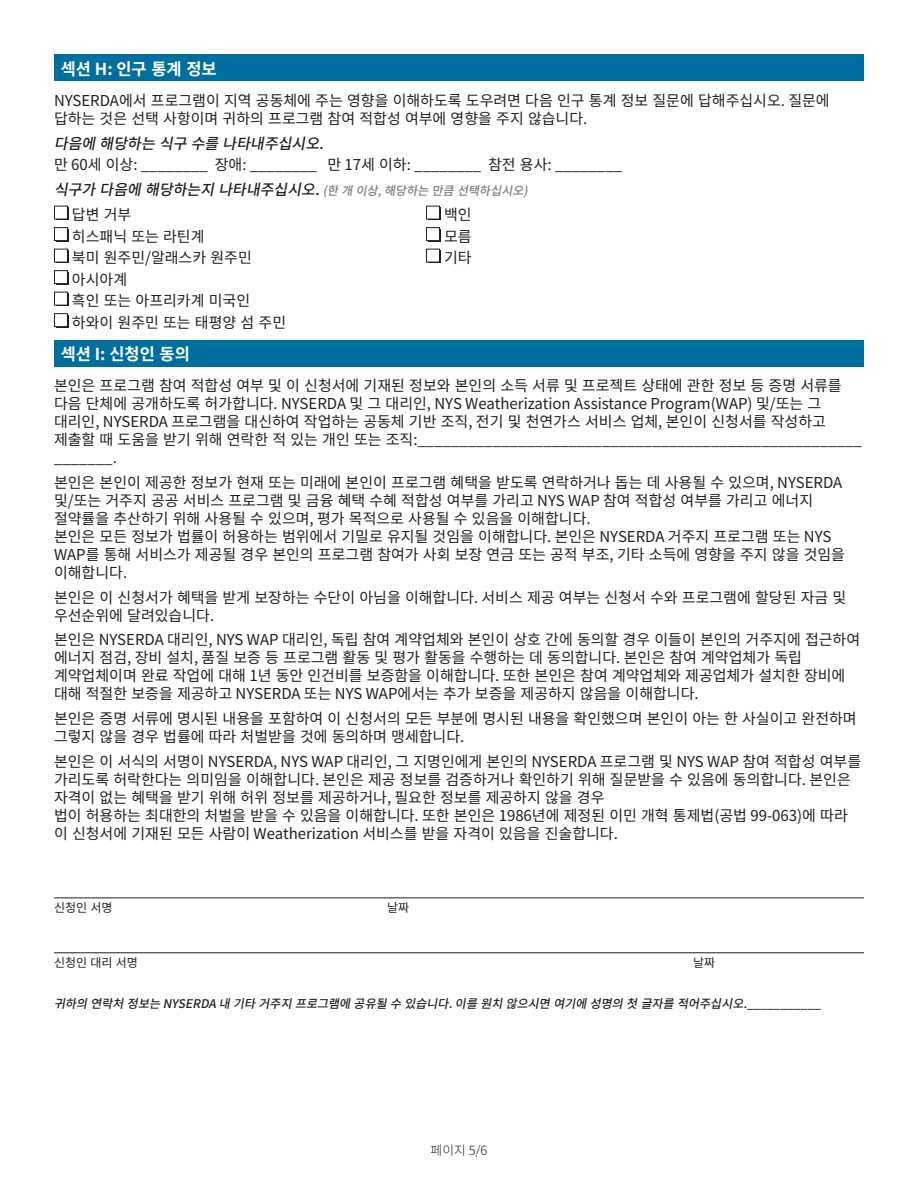
<style>
.page{position:relative;width:918px;height:1188px;background:#fff}
.page>*{position:absolute;margin:0;border:0;box-sizing:border-box;transform-origin:0 0}
.Section_Head{font:700 16.5px "Noto Sans CJ Kkr";color:#fff}
.Body{font:15px/18px "Noto Sans CJ Kkr";color:#231f20}
.Body-2{font:italic 500 15px "Noto Sans CJ Kkr";color:#231f20}
.t1{font:300 12.75px "Noto Sans CJ Kkr";color:#231f20}
.Body-3{font:italic 500 12px "Noto Sans CJ Kkr";color:#231f20}
.t2{font:12px "Noto Sans CJ Kkr";color:#231f20}
.s1{font-size:12px;color:#787d83}
</style>
<div class="page">
<div style="left:54px;top:54px;width:810px;height:27px;background:#006fa0"></div>
<div style="left:54px;top:340px;width:810px;height:27px;background:#006fa0"></div>
<div style="left:56px;top:207px;width:13px;height:13px;background:#231f20"></div>
<div style="left:54px;top:206px;width:13px;height:13px;background:#fff"></div>
<div style="left:54px;top:206px;width:14px;height:14px;border:1px solid #231f20"></div>
<div style="left:56px;top:229px;width:13px;height:13px;background:#231f20"></div>
<div style="left:54px;top:228px;width:13px;height:13px;background:#fff"></div>
<div style="left:54px;top:227px;width:14px;height:14px;border:1px solid #231f20"></div>
<div style="left:56px;top:250px;width:13px;height:13px;background:#231f20"></div>
<div style="left:54px;top:249px;width:13px;height:13px;background:#fff"></div>
<div style="left:54px;top:249px;width:14px;height:14px;border:1px solid #231f20"></div>
<div style="left:56px;top:272px;width:13px;height:13px;background:#231f20"></div>
<div style="left:54px;top:271px;width:13px;height:13px;background:#fff"></div>
<div style="left:54px;top:270px;width:14px;height:14px;border:1px solid #231f20"></div>
<div style="left:56px;top:293px;width:13px;height:13px;background:#231f20"></div>
<div style="left:54px;top:292px;width:13px;height:13px;background:#fff"></div>
<div style="left:54px;top:292px;width:14px;height:14px;border:1px solid #231f20"></div>
<div style="left:56px;top:315px;width:13px;height:13px;background:#231f20"></div>
<div style="left:54px;top:314px;width:13px;height:13px;background:#fff"></div>
<div style="left:54px;top:313px;width:14px;height:14px;border:1px solid #231f20"></div>
<div style="left:428px;top:207px;width:13px;height:13px;background:#231f20"></div>
<div style="left:427px;top:206px;width:12px;height:13px;background:#fff"></div>
<div style="left:426px;top:206px;width:14px;height:14px;border:1px solid #231f20"></div>
<div style="left:428px;top:229px;width:13px;height:13px;background:#231f20"></div>
<div style="left:427px;top:228px;width:12px;height:13px;background:#fff"></div>
<div style="left:426px;top:227px;width:14px;height:14px;border:1px solid #231f20"></div>
<div style="left:428px;top:250px;width:13px;height:13px;background:#231f20"></div>
<div style="left:427px;top:249px;width:12px;height:13px;background:#fff"></div>
<div style="left:426px;top:249px;width:14px;height:14px;border:1px solid #231f20"></div>
<hr style="left:54px;top:898px;width:810px;height:1px;background:#231f20">
<hr style="left:54px;top:952px;width:810px;height:1px;background:#231f20">
<p class="Section_Head" style="left:61px;top:59px;width:158px">섹션 H: 인구 통계 정보</p>
<p class="Body" style="left:54px;top:92px;width:777px">NYSERDA에서 프로그램이 지역 공동체에 주는 영향을 이해하도록 도우려면 다음 인구 통계 정보 질문에 답해주십시오. 질문에 답하는 것은 선택 사항이며 귀하의 프로그램 참여 적합성 여부에 영향을 주지 않습니다.</p>
<p class="Body-2" style="left:54px;top:135px;width:279px">다음에해당하는식구수를나타내주십시오.</p>
<p class="Body" style="left:54px;top:156px;width:570px">만 60세 이상: ________ 장애: ________ 만 17세 이하: ________ 참전 용사: ________</p>
<p class="Body-2" style="left:54px;top:181px;width:481px">식구가다음에해당하는지나타내주십시오.<span class="s1">(한개이상,해당하는만큼선택하십시오)</span></p>
<p class="Body" style="left:72px;top:206px;width:61px">답변 거부</p>
<p class="Body" style="left:72px;top:228px;width:134px">히스패닉 또는 라틴계</p>
<p class="Body" style="left:72px;top:249px;width:181px">북미 원주민/알래스카 원주민</p>
<p class="Body" style="left:72px;top:271px;width:57px">아시아계</p>
<p class="Body" style="left:72px;top:292px;width:180px">흑인 또는 아프리카계 미국인</p>
<p class="Body" style="left:72px;top:314px;width:216px">하와이 원주민 또는 태평양 섬 주민</p>
<p class="Body" style="left:444px;top:206px;width:29px">백인</p>
<p class="Body" style="left:444px;top:228px;width:29px">모름</p>
<p class="Body" style="left:444px;top:249px;width:29px">기타</p>
<p class="Section_Head" style="left:61px;top:344px;width:131px">섹션 I: 신청인 동의</p>
<p class="Body" style="left:54px;top:377px;width:809px">본인은 프로그램 참여 적합성 여부 및 이 신청서에 기재된 정보와 본인의 소득 서류 및 프로젝트 상태에 관한 정보 등 증명 서류를 다음 단체에 공개하도록 허가합니다. NYSERDA 및 그 대리인, NYS Weatherization Assistance Program(WAP) 및/또는 그 대리인, NYSERDA 프로그램을 대신하여 작업하는 공동체 기반 조직, 전기 및 천연가스 서비스 업체, 본인이 신청서를 작성하고 제출할 때 도움을 받기 위해 연락한 적 있는 개인 또는 조직:_____________________________________________________ _______.</p>
<p class="Body" style="left:54px;top:474px;width:793px">본인은 본인이 제공한 정보가 현재 또는 미래에 본인이 프로그램 혜택을 받도록 연락하거나 돕는 데 사용될 수 있으며, NYSERDA 및/또는 거주지 공공 서비스 프로그램 및 금융 혜택 수혜 적합성 여부를 가리고 NYS WAP 참여 적합성 여부를 가리고 에너지 절약률을 추산하기 위해 사용될 수 있으며, 평가 목적으로 사용될 수 있음을 이해합니다.<br>본인은 모든 정보가 법률이 허용하는 범위에서 기밀로 유지될 것임을 이해합니다. 본인은 NYSERDA 거주지 프로그램 또는 NYS WAP를 통해 서비스가 제공될 경우 본인의 프로그램 참여가 사회 보장 연금 또는 공적 부조, 기타 소득에 영향을 주지 않을 것임을 이해합니다.</p>
<p class="Body" style="left:54px;top:588px;width:794px">본인은 이 신청서가 혜택을 받게 보장하는 수단이 아님을 이해합니다. 서비스 제공 여부는 신청서 수와 프로그램에 할당된 자금 및 우선순위에 달려있습니다.</p>
<p class="Body" style="left:54px;top:631px;width:808px">본인은 NYSERDA 대리인, NYS WAP 대리인, 독립 참여 계약업체와 본인이 상호 간에 동의할 경우 이들이 본인의 거주지에 접근하여 에너지 점검, 장비 설치, 품질 보증 등 프로그램 활동 및 평가 활동을 수행하는 데 동의합니다. 본인은 참여 계약업체가 독립 계약업체이며 완료 작업에 대해 1년 동안 인건비를 보증함을 이해합니다. 또한 본인은 참여 계약업체와 제공업체가 설치한 장비에 대해 적절한 보증을 제공하고 NYSERDA 또는 NYS WAP에서는 추가 보증을 제공하지 않음을 이해합니다.</p>
<p class="Body" style="left:54px;top:710px;width:804px">본인은 증명 서류에 명시된 내용을 포함하여 이 신청서의 모든 부분에 명시된 내용을 확인했으며 본인이 아는 한 사실이고 완전하며 그렇지 않을 경우 법률에 따라 처벌받을 것에 동의하며 맹세합니다.</p>
<p class="Body" style="left:54px;top:753px;width:809px">본인은 이 서식의 서명이 NYSERDA, NYS WAP 대리인, 그 지명인에게 본인의 NYSERDA 프로그램 및 NYS WAP 참여 적합성 여부를 가리도록 허락한다는 의미임을 이해합니다. 본인은 제공 정보를 검증하거나 확인하기 위해 질문받을 수 있음에 동의합니다. 본인은 자격이 없는 혜택을 받기 위해 허위 정보를 제공하거나, 필요한 정보를 제공하지 않을 경우<br>법이 허용하는 최대한의 처벌을 받을 수 있음을 이해합니다. 또한 본인은 1986년에 제정된 이민 개혁 통제법(공법 99-063)에 따라 이 신청서에 기재된 모든 사람이 Weatherization 서비스를 받을 자격이 있음을 진술합니다.</p>
<p class="t2" style="left:54px;top:901px;width:60px">신청인 서명</p>
<p class="t2" style="left:387px;top:901px;width:24px">날짜</p>
<p class="t2" style="left:54px;top:955px;width:85px">신청인 대리 서명</p>
<p class="t2" style="left:693px;top:955px;width:24px">날짜</p>
<p class="Body-3" style="left:54px;top:997px;width:775px">귀하의연락처정보는NYSERDA내기타거주지프로그램에공유될수있습니다.이를원치않으시면여기에성명의첫글자를적어주십시오.___________</p>
<p class="t1" style="left:431px;top:1143px;width:58px">페이지 5/6</p>
</div>
